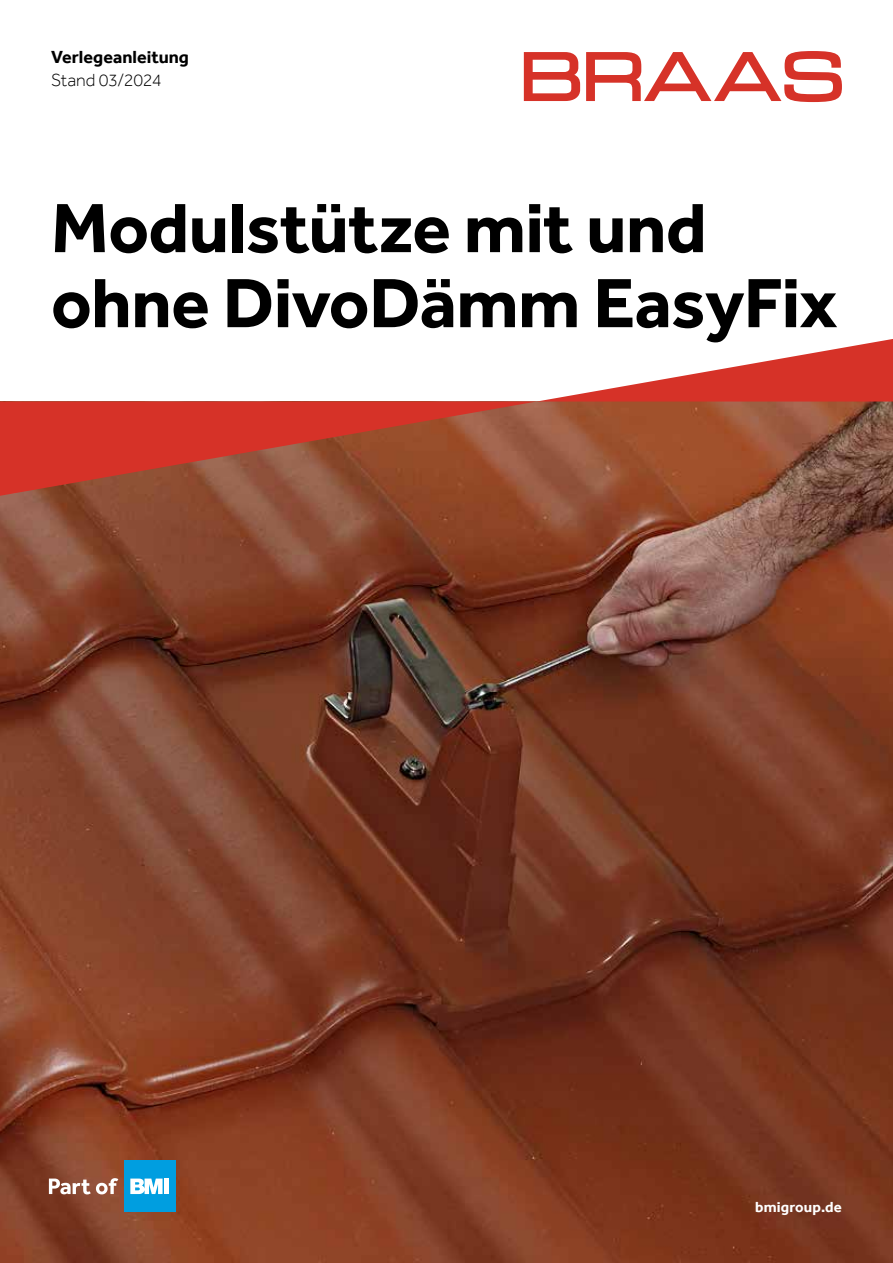
<style>
.page{position:relative;width:893px;height:1263px;background:#fff}
.page>*{position:absolute;margin:0;border:0;box-sizing:border-box;transform-origin:0 0}
.t1{font:700 72px/75px "Effra";letter-spacing:-.01em;color:#000}
.t2{font:700 18px "Effra";color:#000}
.t3{font:300 18px "Effra";letter-spacing:-.015em;color:#000}
.t4{font:700 15px "Effra";letter-spacing:.01em;color:#fff}
</style>
<div class="page">
<img style="left:0;top:496px;width:893px;height:767px">
<svg style="left:0;top:339px;width:893px;height:157px"></svg>
<svg style="left:524px;top:52px;width:56px;height:49px"></svg>
<svg style="left:586px;top:51px;width:256px;height:51px"></svg>
<div style="left:124px;top:1161px;width:51px;height:51px;background:#009ee0"></div>
<svg style="left:130px;top:1178px;width:33px;height:16px"></svg>
<div style="left:164px;top:1178px;width:5px;height:16px;background:#fff"></div>
<svg style="left:49px;top:1178px;width:69px;height:16px"></svg>
<p class="t2" style="left:51px;top:46px;width:140px">Verlegeanleitung</p>
<p class="t3" style="left:51px;top:70px;width:112px">Stand 03/2024</p>
<p class="t1" style="left:51px;top:190px;width:788px">Modulstütze mit und ohne DivoDämm EasyFix</p>
<p class="t4" style="left:755px;top:1198px;width:88px">bmigroup.de</p>
</div>
